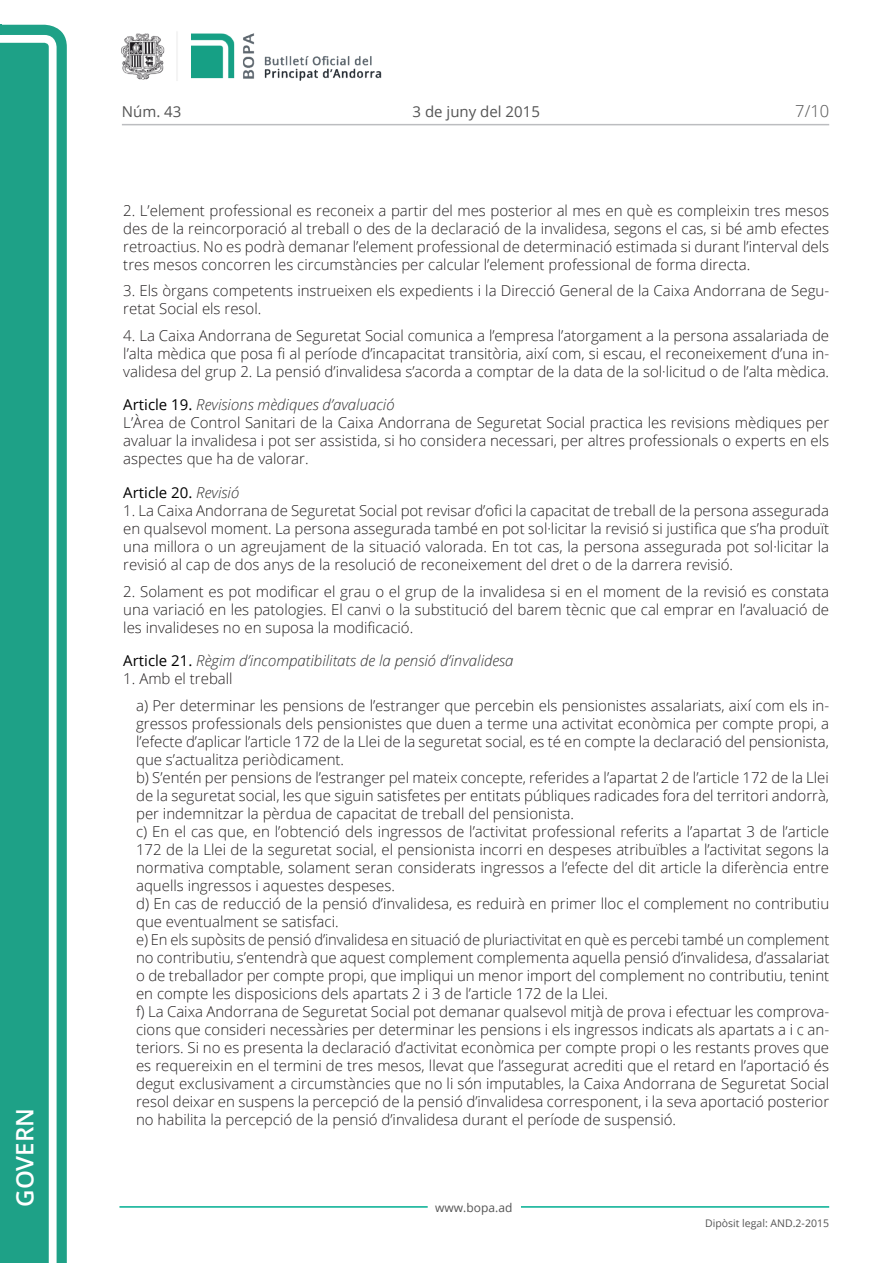
<style>
.page{position:relative;width:893px;height:1263px;background:#fff}
.page>*{position:absolute;margin:0;border:0;box-sizing:border-box;transform-origin:0 0}
.t1{font:600 24px "Open Sans";color:#fff}
.t2{font:300 16.5px "Open Sans";color:#545454}
.Body_text{font:300 15px/18px "Open Sans";color:#231f20;text-align:justify}
.Body_text_NOS{font:300 15px/18px "Open Sans";color:#231f20;text-align:justify}
.Body_text_i{font:300 15px/18px "Open Sans";color:#231f20;text-align:justify}
.Titol_7-8{font:italic 300 15px "Open Sans";color:#303030}
.t3{font:15px "Open Sans";color:#545454}
.Titol_7-8-2{font:15px "Open Sans";color:#000}
.t4{font:12px "Open Sans";color:#545454}
.t5{font:10.5px "Open Sans";color:#545454}
.s1{font-weight:400;font-style:normal;color:#000}
.s2{font-weight:300;font-style:italic;color:#303030}
</style>
<div class="page">
<svg style="left:0;top:25px;width:67px;height:1238px;fill:#1ea187"></svg>
<div style="left:0;top:43px;width:49px;height:1220px;background:#1ea187"></div>
<img style="left:122px;top:32px;width:260px;height:49px">
<hr style="left:119px;top:1206px;width:309px;height:2px;background:#00ae91">
<hr style="left:521px;top:1206px;width:308px;height:2px;background:#00ae91">
<hr style="left:122px;top:124px;width:707px;height:1px;background:#bcbdc0">
<h1 class="t1" style="left:8px;top:1207px;width:100px;rotate:-90deg">Govern</h1>
<p class="t3" style="left:122px;top:102px;width:61px">Núm. 43</p>
<p class="t3" style="left:413px;top:102px;width:129px">3 de juny del 2015</p>
<p class="t2" style="left:795px;top:100px;width:35px">7/10</p>
<p class="Body_text" style="left:123px;top:201px;width:707px">2. L’element professional es reconeix a partir del mes posterior al mes en què es compleixin tres mesos des de la reincorporació al treball o des de la declaració de la invalidesa, segons el cas, si bé amb efectes retroactius. No es podrà demanar l’element professional de determinació estimada si durant l’interval dels tres mesos concorren les circumstàncies per calcular l’element professional de forma directa.</p>
<p class="Body_text" style="left:123px;top:281px;width:707px">3. Els òrgans competents instrueixen els expedients i la Direcció General de la Caixa Andorrana de Segu&shy;retat Social els resol.</p>
<p class="Body_text" style="left:123px;top:326px;width:707px">4. La Caixa Andorrana de Seguretat Social comunica a l’empresa l’atorgament a la persona assalariada de l’alta mèdica que posa fi al període d’incapacitat transitòria, així com, si escau, el reconeixement d’una in&shy;validesa del grup 2. La pensió d’invalidesa s’acorda a comptar de la data de la sol·licitud o de l’alta mèdica.</p>
<p class="Titol_7-8" style="left:123px;top:395px;width:273px"><span class="s1">Article 19.</span> Revisions mèdiques d’avaluació</p>
<p class="Body_text" style="left:123px;top:413px;width:707px">L’Àrea de Control Sanitari de la Caixa Andorrana de Seguretat Social practica les revisions mèdiques per avaluar la invalidesa i pot ser assistida, si ho considera necessari, per altres professionals o experts en els aspectes que ha de valorar.</p>
<p class="Titol_7-8-2" style="left:123px;top:482px;width:117px">Article 20. <span class="s2">Revisió</span></p>
<p class="Body_text" style="left:123px;top:501px;width:707px">1. La Caixa Andorrana de Seguretat Social pot revisar d’ofici la capacitat de treball de la persona assegurada en qualsevol moment. La persona assegurada també en pot sol·licitar la revisió si justifica que s’ha produït una millora o un agreujament de la situació valorada. En tot cas, la persona assegurada pot sol·licitar la revisió al cap de dos anys de la resolució de reconeixement del dret o de la darrera revisió.</p>
<p class="Body_text" style="left:123px;top:582px;width:707px">2. Solament es pot modificar el grau o el grup de la invalidesa si en el moment de la revisió es constata una variació en les patologies. El canvi o la substitució del barem tècnic que cal emprar en l’avaluació de les invalideses no en suposa la modificació.</p>
<p class="Titol_7-8" style="left:123px;top:651px;width:392px"><span class="s1">Article 21.</span> Règim d’incompatibilitats de la pensió d’invalidesa</p>
<p class="Body_text" style="left:123px;top:670px;width:111px">1. Amb el treball</p>
<p class="Body_text_NOS" style="left:136px;top:696px;width:695px">a) Per determinar les pensions de l’estranger que percebin els pensionistes assalariats, així com els in&shy;gressos professionals dels pensionistes que duen a terme una activitat econòmica per compte propi, a l’efecte d’aplicar l’article 172 de la Llei de la seguretat social, es té en compte la declaració del pensionista, que s’actualitza periòdicament.</p>
<p class="Body_text_NOS" style="left:136px;top:768px;width:695px">b) S’entén per pensions de l’estranger pel mateix concepte, referides a l’apartat 2 de l’article 172 de la Llei de la seguretat social, les que siguin satisfetes per entitats públiques radicades fora del territori andorrà, per indemnitzar la pèrdua de capacitat de treball del pensionista.</p>
<p class="Body_text_NOS" style="left:136px;top:822px;width:695px">c) En el cas que, en l’obtenció dels ingressos de l’activitat professional referits a l’apartat 3 de l’article 172 de la Llei de la seguretat social, el pensionista incorri en despeses atribuïbles a l’activitat segons la normativa comptable, solament seran considerats ingressos a l’efecte del dit article la diferència entre aquells ingressos i aquestes despeses.</p>
<p class="Body_text_NOS" style="left:136px;top:894px;width:695px">d) En cas de reducció de la pensió d’invalidesa, es reduirà en primer lloc el complement no contributiu que eventualment se satisfaci.</p>
<p class="Body_text_NOS" style="left:136px;top:930px;width:695px">e) En els supòsits de pensió d’invalidesa en situació de pluriactivitat en què es percebi també un complement no contributiu, s’entendrà que aquest complement complementa aquella pensió d’invalidesa, d’assalariat o de treballador per compte propi, que impliqui un menor import del complement no contributiu, tenint en compte les disposicions dels apartats 2 i 3 de l’article 172 de la Llei.</p>
<p class="Body_text_i" style="left:136px;top:1002px;width:695px">f) La Caixa Andorrana de Seguretat Social pot demanar qualsevol mitjà de prova i efectuar les comprova&shy;cions que consideri necessàries per determinar les pensions i els ingressos indicats als apartats a i c an&shy;teriors. Si no es presenta la declaració d’activitat econòmica per compte propi o les restants proves que es requereixin en el termini de tres mesos, llevat que l’assegurat acrediti que el retard en l’aportació és degut exclusivament a circumstàncies que no li són imputables, la Caixa Andorrana de Seguretat Social resol deixar en suspens la percepció de la pensió d’invalidesa corresponent, i la seva aportació posterior no habilita la percepció de la pensió d’invalidesa durant el període de suspensió.</p>
<p class="t4" style="left:435px;top:1199px;width:79px">www.bopa.ad</p>
<p class="t5" style="left:705px;top:1216px;width:125px">Dipòsit legal: AND.2-2015</p>
</div>
